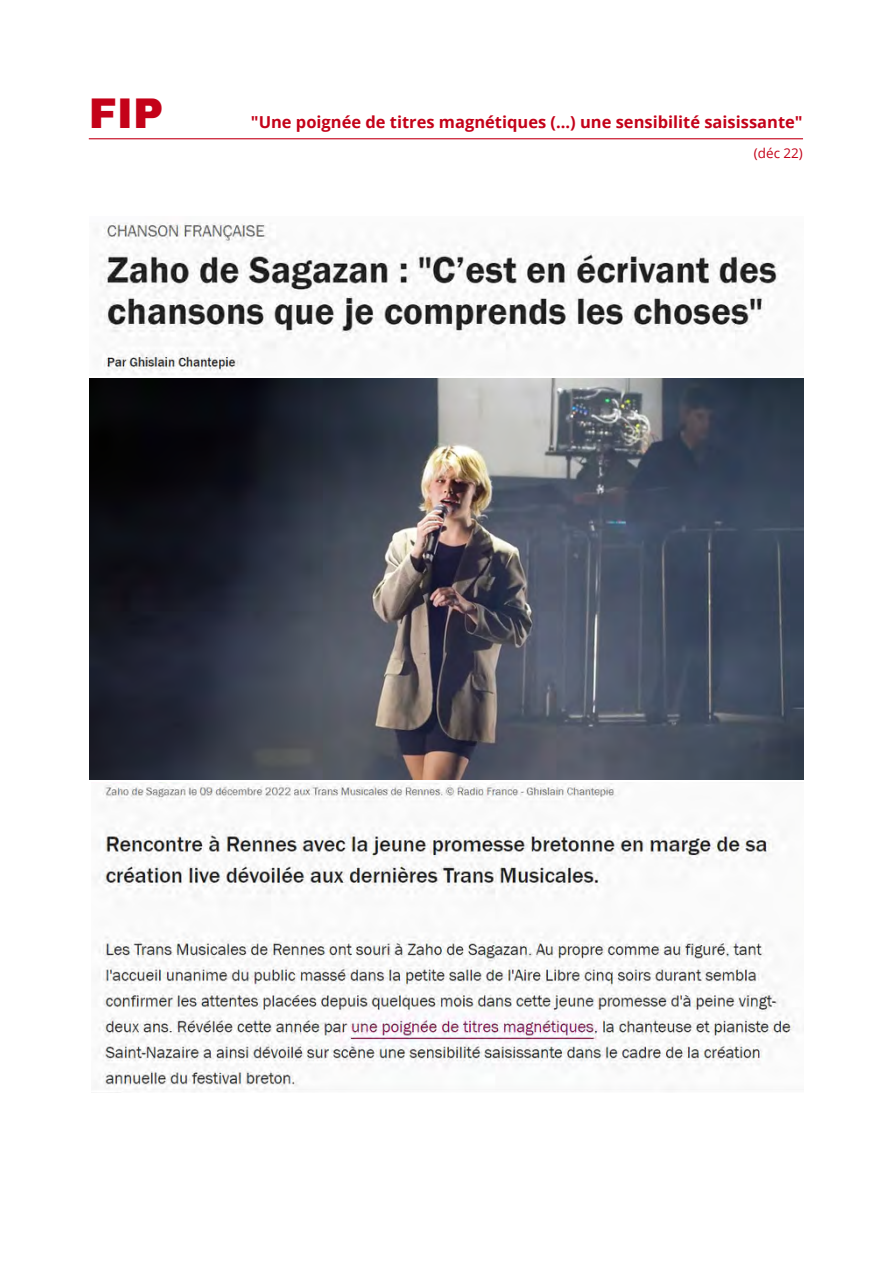
<style>
.page{position:relative;width:893px;height:1264px;background:#fff}
.page>*{position:absolute;margin:0;border:0;box-sizing:border-box;transform-origin:0 0}
.t1{font:900 42px "Archivo";color:#c40219}
.t2{font:700 16.5px "Open Sans";color:#c40219}
.t3{font:13.5px "Open Sans";color:#c40219}
</style>
<div class="page">
<img style="left:100px;top:222px;width:683px;height:153px">
<hr style="left:89px;top:138px;width:714px;height:1px;background:#c40219">
<img style="left:89px;top:378px;width:714px;height:401px">
<img style="left:96px;top:782px;width:699px;height:310px">
<h1 class="t1" style="left:89px;top:91px;width:76px">FIP</h1>
<p class="t2" style="left:251px;top:110px;width:553px">"Une poignée de titres magnétiques (...) une sensibilité saisissante"</p>
<p class="t3" style="left:753px;top:144px;width:50px">(déc 22)</p>
</div>
